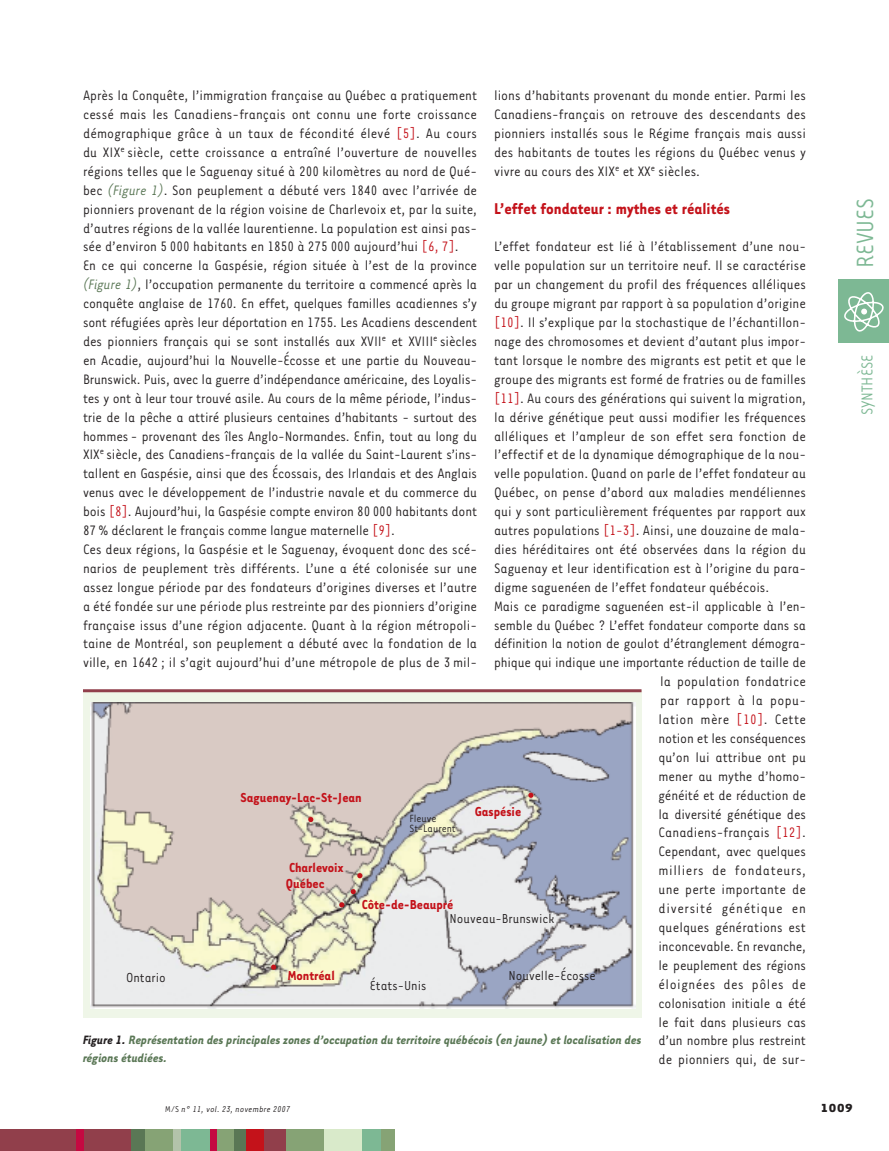
<style>
.page{position:relative;width:889px;height:1151px;background:#fff}
.page>*{position:absolute;margin:0;border:0;box-sizing:border-box;transform-origin:0 0}
.t1{font:27px "Tarzana Narrow";color:#7db894}
.t2{font:700 18px "Tarzana Narrow";color:#c4121a}
.t3{font:18px "Tarzana Narrow";color:#7db894}
.t4{font:15.75px/18.9px "Tarzana Narrow";color:#231f20;text-align:justify}
.t5{font:15.75px "Tarzana Narrow";letter-spacing:.035em;color:#231f20}
.t6{font:15.75px "Tarzana Narrow";letter-spacing:.025em;color:#231f20}
.t7{font:15.75px "Tarzana Narrow";letter-spacing:.045em;color:#231f20}
.t8{font:700 15px "Tarzana Narrow";color:#c4121a}
.t9{font:15px "Tarzana Narrow";color:#231f20}
.t10{font:italic 700 13.95px/18.9px "Tarzana Narrow";color:#5a7755}
.t11{font:700 13.5px "Tarzana Wide";color:#231f20}
.t12{font:12px/10.5px "Tarzana Narrow";color:#231f20}
.t13{font:italic 9.75px "Tarzana Narrow";letter-spacing:.025em;color:#231f20}
.s1{color:#c4121a}
.s2{font-style:italic;color:#5a7755}
.s3{color:#231f20}
.s4{font-style:normal}
</style>
<div class="page">
<div style="left:838px;top:279px;width:51px;height:64px;background:#7db894"></div>
<svg style="left:844px;top:292px;width:39px;height:39px"></svg>
<div style="left:0;top:1129px;width:132px;height:22px;background:#913f4b"></div>
<div style="left:233px;top:1129px;width:13px;height:22px;background:#5a7755"></div>
<div style="left:76px;top:1129px;width:7px;height:22px;background:#c40941"></div>
<div style="left:131px;top:1129px;width:22px;height:22px;background:#5a7755"></div>
<div style="left:145px;top:1129px;width:29px;height:22px;background:#86a375"></div>
<div style="left:173px;top:1129px;width:8px;height:22px;background:#b3c3aa"></div>
<div style="left:181px;top:1129px;width:30px;height:22px;background:#7db894"></div>
<div style="left:215px;top:1129px;width:19px;height:22px;background:#86a375"></div>
<div style="left:211px;top:1129px;width:6px;height:22px;background:#c40941"></div>
<div style="left:246px;top:1129px;width:27px;height:22px;background:#c4121a"></div>
<div style="left:285px;top:1129px;width:39px;height:22px;background:#86a375"></div>
<div style="left:265px;top:1129px;width:21px;height:22px;background:#913f4b"></div>
<div style="left:324px;top:1129px;width:38px;height:22px;background:#d9eaca"></div>
<div style="left:362px;top:1129px;width:20px;height:22px;background:#7db894"></div>
<div style="left:381px;top:1129px;width:14px;height:22px;background:#86a375"></div>
<div style="left:83px;top:690px;width:558px;height:328px;background:#eff6e8"></div>
<img style="left:91px;top:703px;width:544px;height:306px">
<svg style="left:271px;top:965px;width:5px;height:5px"></svg>
<svg style="left:339px;top:902px;width:5px;height:5px"></svg>
<svg style="left:357px;top:873px;width:5px;height:5px"></svg>
<svg style="left:308px;top:817px;width:5px;height:5px"></svg>
<svg style="left:528px;top:793px;width:5px;height:5px"></svg>
<svg style="left:351px;top:889px;width:5px;height:5px"></svg>
<hr style="left:83px;top:689px;width:558px;height:3px;background:#913f4b">
<p class="t4" style="left:83px;top:88px;width:396px;text-align:left">Après la Conquête, l’immigration française au Québec a pratiquement cessé mais les Canadiens-français ont connu une forte croissance démographique grâce à un taux de fécondité élevé <span class="s1">[5]</span>. Au cours du XIX<sup>e</sup> siècle, cette croissance a entraîné l’ouverture de nouvelles régions telles que le Saguenay situé à 200 kilomètres au nord de Qué&shy;bec <span class="s2">(Figure 1)</span>. Son peuplement a débuté vers 1840 avec l’arrivée de pionniers provenant de la région voisine de Charlevoix et, par la suite, d’autres régions de la vallée laurentienne. La population est ainsi pas&shy;sée d’environ 5 000 habitants en 1850 à 275 000 aujourd’hui <span class="s1">[6, 7]</span>.<br>En ce qui concerne la Gaspésie, région située à l’est de la province <span class="s2">(Figure 1)</span>, l’occupation permanente du territoire a commencé après la conquête anglaise de 1760. En effet, quelques familles acadiennes s’y sont réfugiées après leur déportation en 1755. Les Acadiens descendent des pionniers français qui se sont installés aux XVII<sup>e</sup> et XVIII<sup>e</sup> siècles en Acadie, aujourd’hui la Nouvelle-Écosse et une partie du Nouveau-Brunswick. Puis, avec la guerre d’indépendance américaine, des Loyalis&shy;tes y ont à leur tour trouvé asile. Au cours de la même période, l’indus&shy;trie de la pêche a attiré plusieurs centaines d’habitants - surtout des hommes - provenant des îles Anglo-Normandes. Enfin, tout au long du XIX<sup>e</sup> siècle, des Canadiens-français de la vallée du Saint-Laurent s’ins&shy;tallent en Gaspésie, ainsi que des Écossais, des Irlandais et des Anglais venus avec le développement de l’industrie navale et du commerce du bois <span class="s1">[8]</span>. Aujourd’hui, la Gaspésie compte environ 80 000 habitants dont 87 % déclarent le français comme langue maternelle <span class="s1">[9]</span>.<br>Ces deux régions, la Gaspésie et le Saguenay, évoquent donc des scé&shy;narios de peuplement très différents. L’une a été colonisée sur une assez longue période par des fondateurs d’origines diverses et l’autre a été fondée sur une période plus restreinte par des pionniers d’origine française issus d’une région adjacente. Quant à la région métropoli&shy;taine de Montréal, son peuplement a débuté avec la fondation de la ville, en 1642 ; il s’agit aujourd’hui d’une métropole de plus de 3 mil-</p>
<p class="t4" style="left:494px;top:88px;width:313px">lions d’habitants provenant du monde entier. Parmi les Canadiens-français on retrouve des descendants des pionniers installés sous le Régime français mais aussi des habitants de toutes les régions du Québec venus y vivre au cours des XIX<sup>e</sup> et XX<sup>e</sup> siècles.</p>
<p class="t2" style="left:494px;top:202px;width:237px">L’effet fondateur : mythes et réalités</p>
<p class="t4" style="left:494px;top:239px;width:313px">L’effet fondateur est lié à l’établissement d’une nou-</p>
<p class="t4" style="left:494px;top:258px;width:313px">velle population sur un territoire neuf. Il se caractérise</p>
<p class="t4" style="left:494px;top:277px;width:313px">par un changement du profil des fréquences alléliques</p>
<p class="t4" style="left:494px;top:295px;width:313px">du groupe migrant par rapport à sa population d’origine</p>
<p class="t4" style="left:494px;top:314px;width:313px"><span class="s1">[10]</span>. Il s’explique par la stochastique de l’échantillon-</p>
<p class="t4" style="left:494px;top:333px;width:313px">nage des chromosomes et devient d’autant plus impor-</p>
<p class="t4" style="left:494px;top:352px;width:313px">tant lorsque le nombre des migrants est petit et que le</p>
<p class="t4" style="left:494px;top:371px;width:313px">groupe des migrants est formé de fratries ou de familles</p>
<p class="t4" style="left:494px;top:390px;width:313px"><span class="s1">[11]</span>. Au cours des générations qui suivent la migration,</p>
<p class="t4" style="left:494px;top:409px;width:313px">la dérive génétique peut aussi modifier les fréquences</p>
<p class="t4" style="left:494px;top:428px;width:313px">alléliques et l’ampleur de son effet sera fonction de</p>
<p class="t4" style="left:494px;top:447px;width:313px">l’effectif et de la dynamique démographique de la nou-</p>
<p class="t4" style="left:494px;top:466px;width:313px">velle population. Quand on parle de l’effet fondateur au</p>
<p class="t4" style="left:494px;top:484px;width:313px">Québec, on pense d’abord aux maladies mendéliennes</p>
<p class="t4" style="left:494px;top:503px;width:313px">qui y sont particulièrement fréquentes par rapport aux</p>
<p class="t4" style="left:494px;top:522px;width:313px">autres populations <span class="s1">[1-3]</span>. Ainsi, une douzaine de mala-</p>
<p class="t4" style="left:494px;top:541px;width:313px">dies héréditaires ont été observées dans la région du</p>
<p class="t4" style="left:494px;top:560px;width:313px">Saguenay et leur identification est à l’origine du para-</p>
<p class="t4" style="left:494px;top:579px;width:277px">digme saguenéen de l’effet fondateur québécois.</p>
<p class="t4" style="left:494px;top:598px;width:313px">Mais ce paradigme saguenéen est-il applicable à l’en-</p>
<p class="t4" style="left:494px;top:617px;width:313px">semble du Québec ? L’effet fondateur comporte dans sa</p>
<p class="t4" style="left:494px;top:636px;width:313px">définition la notion de goulot d’étranglement démogra-</p>
<p class="t4" style="left:494px;top:655px;width:313px">phique qui indique une importante réduction de taille de</p>
<p class="t4" style="left:660px;top:673px;width:147px">la population fondatrice</p>
<p class="t6" style="left:660px;top:695px;width:147px">par rapport à la popu-</p>
<p class="t6" style="left:658px;top:714px;width:149px">lation mère <span class="s1">[10]</span>. Cette</p>
<p class="t4" style="left:658px;top:730px;width:149px">notion et les conséquences</p>
<p class="t4" style="left:658px;top:749px;width:149px">qu’on lui attribue ont pu</p>
<p class="t4" style="left:658px;top:768px;width:149px">mener au mythe d’homo-</p>
<p class="t4" style="left:658px;top:787px;width:149px">généité et de réduction de</p>
<p class="t4" style="left:658px;top:806px;width:149px">la diversité génétique des</p>
<p class="t4" style="left:658px;top:825px;width:149px">Canadiens-français <span class="s1">[12]</span>.</p>
<p class="t4" style="left:658px;top:844px;width:149px">Cependant, avec quelques</p>
<p class="t5" style="left:658px;top:865px;width:149px">milliers de fondateurs,</p>
<p class="t4" style="left:658px;top:881px;width:149px">une perte importante de</p>
<p class="t7" style="left:658px;top:903px;width:149px">diversité génétique en</p>
<p class="t4" style="left:658px;top:919px;width:149px">quelques générations est</p>
<p class="t4" style="left:658px;top:938px;width:149px">inconcevable. En revanche,</p>
<p class="t4" style="left:658px;top:957px;width:149px">le peuplement des régions</p>
<p class="t5" style="left:658px;top:979px;width:149px">éloignées des pôles de</p>
<p class="t4" style="left:658px;top:995px;width:149px">colonisation initiale a été</p>
<p class="t4" style="left:658px;top:1014px;width:149px">le fait dans plusieurs cas</p>
<p class="t4" style="left:658px;top:1033px;width:149px">d’un nombre plus restreint</p>
<p class="t4" style="left:658px;top:1051px;width:149px">de pionniers qui, de sur-</p>
<p class="t8" style="left:241px;top:792px;width:123px">Saguenay-Lac-St-Jean</p>
<p class="t8" style="left:475px;top:806px;width:48px">Gaspésie</p>
<p class="t12" style="left:409px;top:814px;width:48px">Fleuve<br>St-Laurent</p>
<p class="t8" style="left:289px;top:862px;width:56px">Charlevoix</p>
<p class="t8" style="left:286px;top:878px;width:40px">Québec</p>
<p class="t8" style="left:362px;top:899px;width:93px">Côte-de-Beaupré</p>
<p class="t9" style="left:450px;top:914px;width:106px">Nouveau-Brunswick</p>
<p class="t8" style="left:288px;top:970px;width:48px">Montréal</p>
<p class="t9" style="left:508px;top:970px;width:89px">Nouvelle-Écosse</p>
<p class="t9" style="left:126px;top:972px;width:41px">Ontario</p>
<p class="t9" style="left:370px;top:981px;width:58px">États-Unis</p>
<p class="t10" style="left:83px;top:1031px;width:560px"><span class="s3">Figure 1.</span> Représentation des principales zones d’occupation du territoire québécois (en jaune) et localisation des régions étudiées.</p>
<h1 class="t1" style="left:856px;top:268px;width:71px;rotate:-90deg">REVUES</h1>
<p class="t3" style="left:861px;top:415px;width:62px;rotate:-90deg">SYNTHÈSE</p>
<p class="t13" style="left:165px;top:1105px;width:127px"><span class="s4">M/S</span> n° 11, vol. 23, novembre 2007</p>
<p class="t11" style="left:820px;top:1104px;width:34px">1009</p>
</div>
